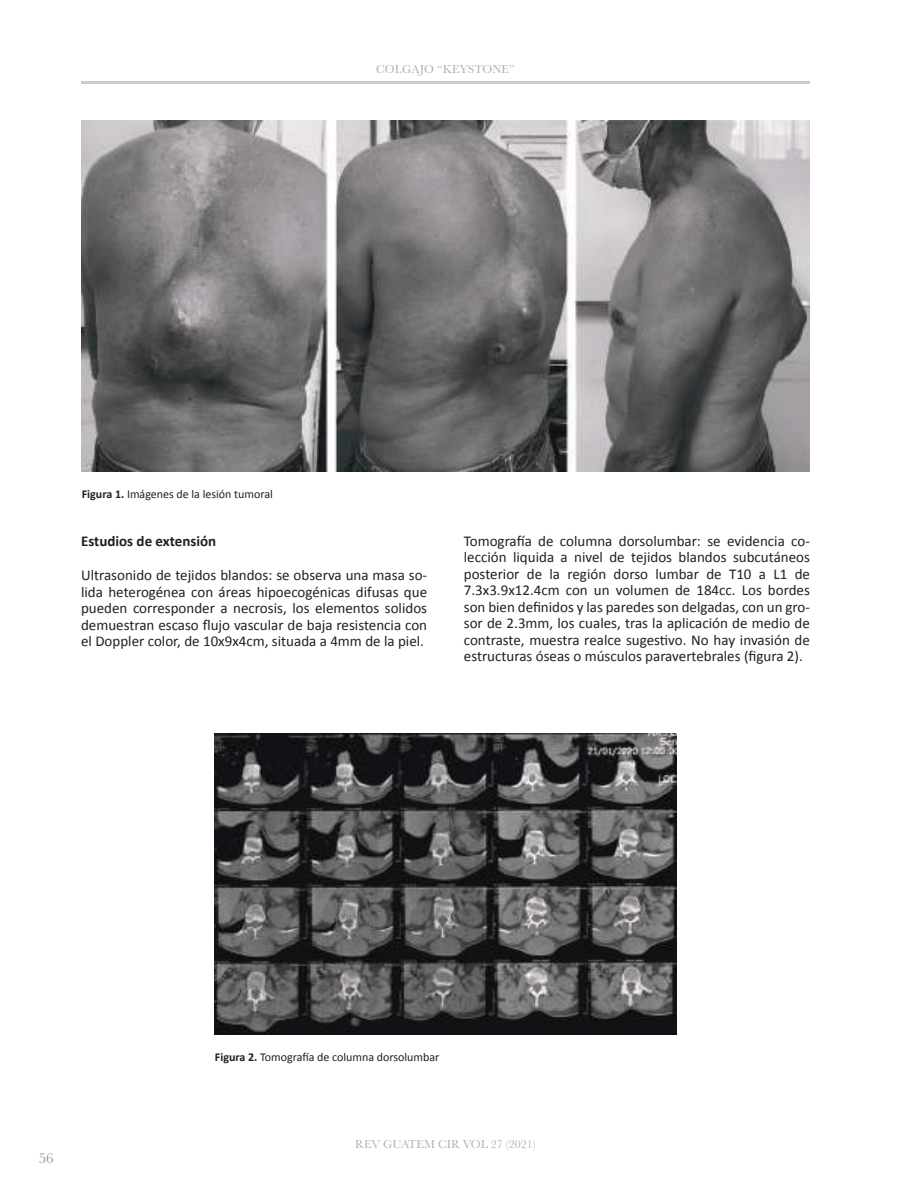
<style>
.page{position:relative;width:918px;height:1188px;background:#fff}
.page>*{position:absolute;margin:0;border:0;box-sizing:border-box;transform-origin:0 0}
.t1{font:15px/16.5px "Calibri";color:#241f1f;text-align:justify}
.t2{font:700 15px "Calibri";color:#241f1f}
.t3{font:15px "Baskerville";color:#969698}
.t4{font:12px "Calibri";color:#241f1f}
.t5{font:12px "Baskerville";color:#afafaf}
.s1{font-weight:700}
</style>
<div class="page">
<hr style="left:81px;top:81px;width:729px;height:3px;background:#969698">
<img style="left:82px;top:120px;width:727px;height:352px">
<img style="left:215px;top:733px;width:461px;height:302px">
<p class="t5" style="left:376px;top:61px;width:140px">COLGAJO “KEYSTONE”</p>
<p class="t4" style="left:82px;top:486px;width:193px"><span class="s1">Figura 1.</span> Imágenes de la lesión tumoral</p>
<p class="t2" style="left:81px;top:530px;width:137px">Estudios de extensión</p>
<p class="t1" style="left:81px;top:567px;width:348px">Ultrasonido de tejidos blandos: se observa una masa so&shy;lida heterogénea con áreas hipoecogénicas difusas que pueden corresponder a necrosis, los elementos solidos demuestran escaso flujo vascular de baja resistencia con el Doppler color, de 10x9x4cm, situada a 4mm de la piel.</p>
<p class="t1" style="left:464px;top:532px;width:348px">Tomografía de columna dorsolumbar: se evidencia co&shy;lección liquida a nivel de tejidos blandos subcutáneos posterior de la región dorso lumbar de T10 a L1 de 7.3x3.9x12.4cm con un volumen de 184cc. Los bordes son bien definidos y las paredes son delgadas, con un gro&shy;sor de 2.3mm, los cuales, tras la aplicación de medio de contraste, muestra realce sugestivo. No hay invasión de estructuras óseas o músculos paravertebrales (figura 2).</p>
<p class="t3" style="left:39px;top:1148px;width:16px">56</p>
<p class="t4" style="left:215px;top:1049px;width:226px"><span class="s1">Figura 2.</span> Tomografía de columna dorsolumbar</p>
<p class="t5" style="left:355px;top:1137px;width:182px">REV GUATEM CIR VOL 27 (2021)</p>
</div>
